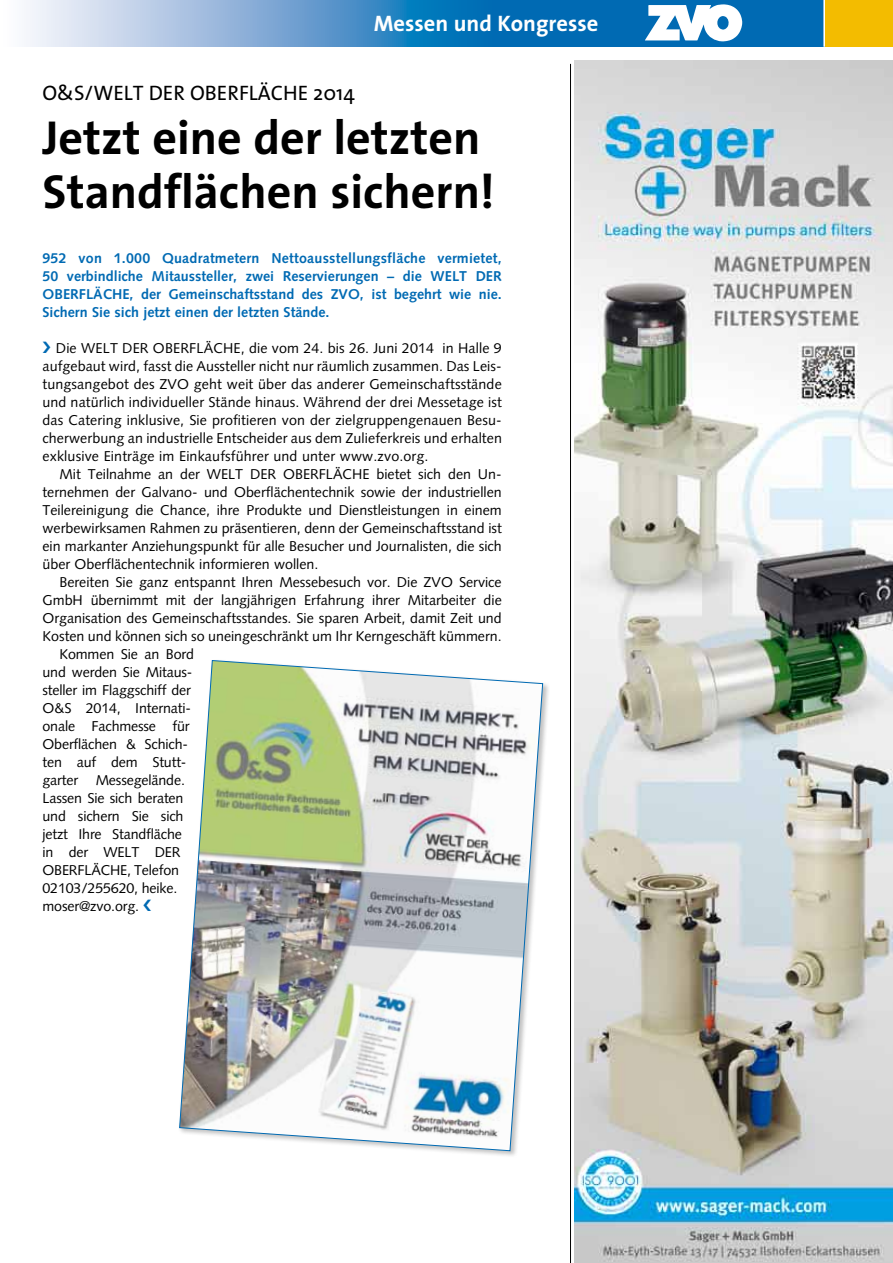
<style>
.page{position:relative;width:893px;height:1263px;background:#fff}
.page>*{position:absolute;margin:0;border:0;box-sizing:border-box;transform-origin:0 0}
.t1{font:700 48px/54px "The Sans";color:#000}
.t2{font:700 22.5px "The Sans";color:#fff}
.t3{font:21px "The Sans";color:#000}
.t4{font:14.25px/18px "Syntax";color:#000;text-align:justify}
.t5{font:700 14.25px/18px "Syntax";color:#006ab3;text-align:justify}
</style>
<div class="page">
<div style="left:383px;top:0;width:442px;height:47px;background:#006ab3"></div>
<svg style="left:26px;top:0;width:424px;height:47px;background:#87b3d9"></svg>
<img style="left:645px;top:4px;width:97px;height:37px">
<hr style="left:823px;top:0;width:3px;height:47px;background:#fff">
<div style="left:825px;top:0;width:68px;height:47px;background:#f3bc00"></div>
<img style="left:574px;top:61px;width:319px;height:1202px">
<hr style="left:570px;top:64px;width:1px;height:1199px;background:#000">
<div style="left:178px;top:658px;width:372px;height:500px;background:#000;opacity:.25"></div>
<img style="left:179px;top:660px;width:364px;height:491px">
<h2 class="t2" style="left:374px;top:4px;width:226px">Messen und Kongresse</h2>
<h3 class="t3" style="left:43px;top:76px;width:314px">O&amp;S/WELT DER OBERFLÄCHE 2014</h3>
<h1 class="t1" style="left:43px;top:110px;width:454px">Jetzt eine der letzten<br>Standflächen sichern!</h1>
<p class="t5" style="left:43px;top:249px;width:461px">952 von 1.000 Quadratmetern Nettoausstellungsfläche vermietet, 50 verbindliche Mitaussteller, zwei Reservierungen – die WELT DER OBERFLÄCHE, der Gemeinschaftsstand des ZVO, ist begehrt wie nie.<br>Sichern Sie sich jetzt einen der letzten Stände.</p>
<p class="t4" style="left:43px;top:339px;width:461px;text-indent:13px">Die WELT DER OBERFLÄCHE, die vom 24. bis 26. Juni 2014 in Halle 9 aufgebaut wird, fasst die Aussteller nicht nur räumlich zusammen. Das Leis&shy;tungsangebot des ZVO geht weit über das anderer Gemeinschaftsstände und natürlich individueller Stände hinaus. Während der drei Messetage ist das Catering inklusive, Sie profitieren von der zielgruppengenauen Besu&shy;cherwerbung an industrielle Entscheider aus dem Zulieferkreis und erhalten exklusive Einträge im Einkaufsführer und unter www.zvo.org.</p>
<p class="t4" style="left:43px;top:465px;width:461px;text-indent:17px">Mit Teilnahme an der WELT DER OBERFLÄCHE bietet sich den Un&shy;ternehmen der Galvano- und Oberflächentechnik sowie der industriellen Teilereinigung die Chance, ihre Produkte und Dienstleistungen in einem werbewirksamen Rahmen zu präsentieren, denn der Gemeinschaftsstand ist ein markanter Anziehungspunkt für alle Besucher und Journalisten, die sich über Oberflächentechnik informieren wollen.</p>
<p class="t4" style="left:60px;top:573px;width:444px">Bereiten Sie ganz entspannt Ihren Messebesuch vor. Die ZVO Service</p>
<p class="t4" style="left:43px;top:591px;width:461px">GmbH übernimmt mit der langjährigen Erfahrung ihrer Mitarbeiter die</p>
<p class="t4" style="left:43px;top:609px;width:461px">Organisation des Gemeinschaftsstandes. Sie sparen Arbeit, damit Zeit und</p>
<p class="t4" style="left:43px;top:627px;width:461px">Kosten und können sich so uneingeschränkt um Ihr Kerngeschäft kümmern.</p>
<p class="t4" style="left:60px;top:645px;width:136px">Kommen Sie an Bord</p>
<p class="t4" style="left:43px;top:663px;width:151px">und werden Sie Mitaus-</p>
<p class="t4" style="left:43px;top:681px;width:150px">steller im Flaggschiff der</p>
<p class="t4" style="left:43px;top:699px;width:150px">O&amp;S 2014, Internati-</p>
<p class="t4" style="left:43px;top:717px;width:149px">onale Fachmesse für</p>
<p class="t4" style="left:43px;top:735px;width:147px">Oberflächen &amp; Schich-</p>
<p class="t4" style="left:43px;top:753px;width:145px">ten auf dem Stutt-</p>
<p class="t4" style="left:43px;top:771px;width:144px">garter Messegelände.</p>
<p class="t4" style="left:43px;top:789px;width:143px">Lassen Sie sich beraten</p>
<p class="t4" style="left:43px;top:807px;width:142px">und sichern Sie sich</p>
<p class="t4" style="left:43px;top:825px;width:141px">jetzt Ihre Standfläche</p>
<p class="t4" style="left:43px;top:843px;width:139px">in der WELT DER</p>
<p class="t4" style="left:43px;top:861px;width:138px">OBERFLÄCHE, Telefon</p>
<p class="t4" style="left:43px;top:879px;width:137px">02103/255620, heike.</p>
<p class="t4" style="left:43px;top:897px;width:98px">moser@zvo.org.</p>
</div>
